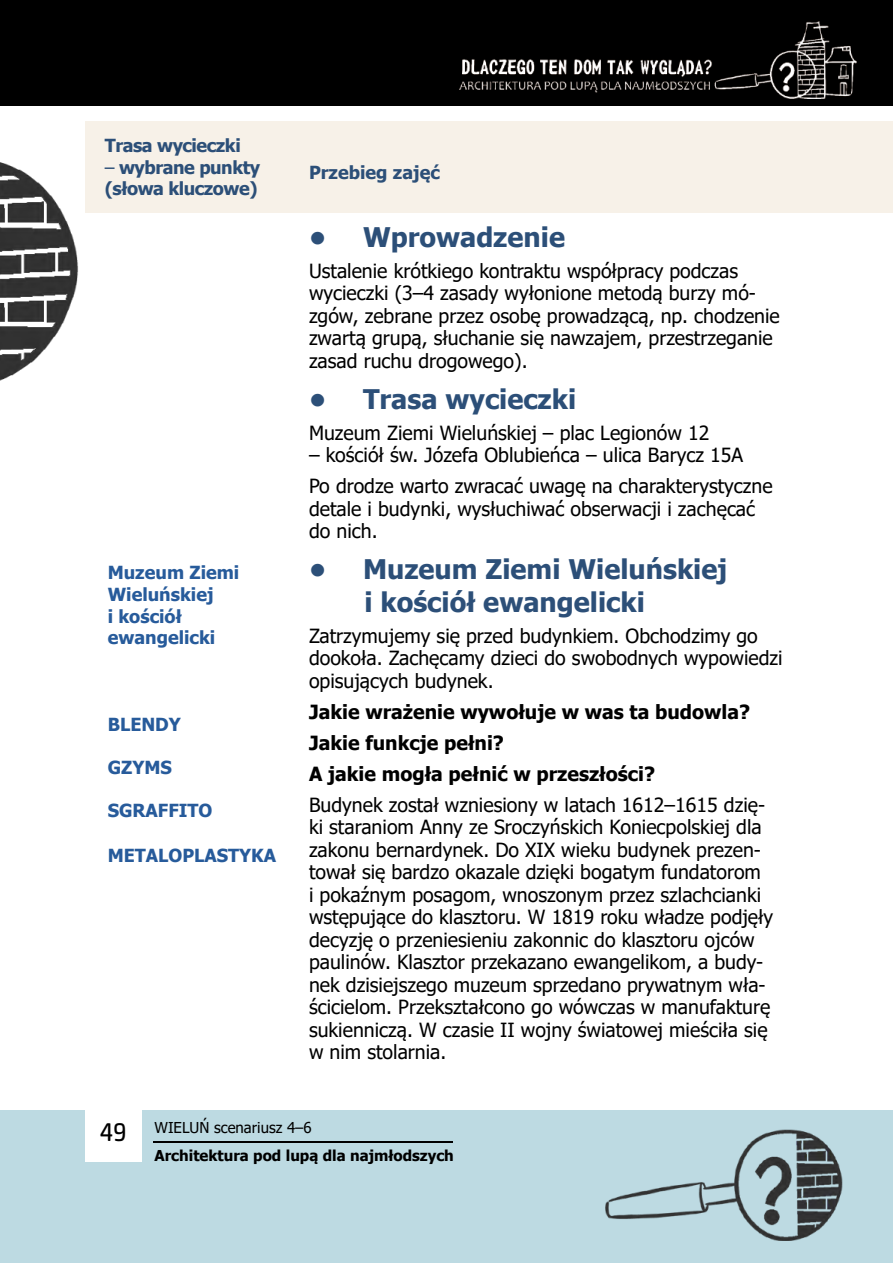
<style>
.page{position:relative;width:893px;height:1263px;background:#fff}
.page>*{position:absolute;margin:0;border:0;box-sizing:border-box;transform-origin:0 0}
.t1{font:28.95px "Neuron";color:#000}
.nagłówki{font:700 27px/32.4px "Tahoma";color:#2c4f78}
.normal_tekst{font:19.5px/22.5px "Tahoma";color:#000}
.normal_tekst-2{font:700 19.5px "Tahoma";color:#000}
.t2{font:700 18px/21.6px "Tahoma";color:#275b9b}
.podtytuł_z_nazwa{font:700 18px/21.6px "Tahoma";letter-spacing:-.025em;color:#2c4f78}
.podtytuł_z_nazwa-2{font:700 18px "Tahoma";color:#2c4f78}
.t3{font:700 15px "Tahoma";color:#000}
.t4{font:15px "Tahoma";color:#000}
.s1{font-weight:400}
</style>
<div class="page">
<div style="left:0;top:1110px;width:893px;height:153px;background:#bddae2"></div>
<div style="left:0;top:0;width:893px;height:106px;background:#000"></div>
<div style="left:85px;top:1100px;width:57px;height:62px;background:#fff"></div>
<hr style="left:153px;top:1141px;width:300px;height:2px;background:#000">
<img style="left:460px;top:22px;width:396px;height:76px">
<img style="left:0;top:162px;width:79px;height:219px">
<img style="left:605px;top:1129px;width:238px;height:111px">
<div style="left:85px;top:121px;width:808px;height:92px;background:#f7f1e8"></div>
<h1 class="podtytuł_z_nazwa" style="left:105px;top:136px;width:137px">Trasa wycieczki</h1>
<h1 class="podtytuł_z_nazwa" style="left:105px;top:157px;width:157px"><span class="s1">–</span> wybrane punkty (słowa kluczowe)</h1>
<h1 class="t2" style="left:108px;top:563px;width:133px">Muzeum Ziemi<br>Wieluńskiej<br>i kościół ewangelicki</h1>
<h1 class="t2" style="left:108px;top:714px;width:75px">BLENDY</h1>
<h1 class="t2" style="left:108px;top:757px;width:66px">GZYMS</h1>
<h1 class="t2" style="left:108px;top:800px;width:106px">SGRAFFITO</h1>
<h1 class="t2" style="left:108px;top:845px;width:170px">METALOPLASTYKA</h1>
<h1 class="podtytuł_z_nazwa-2" style="left:309px;top:160px;width:132px">Przebieg zajęć</h1>
<h1 class="nagłówki" style="left:309px;top:222px;width:258px">• Wprowadzenie</h1>
<h1 class="normal_tekst" style="left:309px;top:261px;width:472px">Ustalenie krótkiego kontraktu współpracy podczas wycieczki (3–4 zasady wyłonione metodą burzy mó&shy;zgów, zebrane przez osobę prowadzącą, np. chodzenie zwartą grupą, słuchanie się nawzajem, przestrzeganie zasad ruchu drogowego).</h1>
<h1 class="nagłówki" style="left:309px;top:384px;width:269px">• Trasa wycieczki</h1>
<h1 class="normal_tekst" style="left:309px;top:423px;width:402px">Muzeum Ziemi Wieluńskiej – plac Legionów 12</h1>
<h1 class="normal_tekst" style="left:309px;top:445px;width:436px">– kościół św. Józefa Oblubieńca – ulica Barycz 15A</h1>
<h1 class="normal_tekst" style="left:309px;top:476px;width:465px">Po drodze warto zwracać uwagę na charakterystyczne detale i budynki, wysłuchiwać obserwacji i zachęcać do nich.</h1>
<h1 class="nagłówki" style="left:364px;top:554px;width:364px;text-indent:-55px">• Muzeum Ziemi Wieluńskiej i kościół ewangelicki</h1>
<h1 class="normal_tekst" style="left:309px;top:625px;width:475px">Zatrzymujemy się przed budynkiem. Obchodzimy go dookoła. Zachęcamy dzieci do swobodnych wypowiedzi opisujących budynek.</h1>
<h1 class="normal_tekst-2" style="left:309px;top:698px;width:443px">Jakie wrażenie wywołuje w was ta budowla?</h1>
<h1 class="normal_tekst-2" style="left:309px;top:729px;width:196px">Jakie funkcje pełni?</h1>
<h1 class="normal_tekst-2" style="left:309px;top:760px;width:348px">A jakie mogła pełnić w przeszłości?</h1>
<h1 class="normal_tekst" style="left:309px;top:794px;width:466px">Budynek został wzniesiony w latach 1612–1615 dzię&shy;ki staraniom Anny ze Sroczyńskich Koniecpolskiej dla zakonu bernardynek. Do XIX wieku budynek prezen&shy;tował się bardzo okazale dzięki bogatym fundatorom<br>i pokaźnym posagom, wnoszonym przez szlachcianki wstępujące do klasztoru. W 1819 roku władze podjęły decyzję o przeniesieniu zakonnic do klasztoru ojców paulinów. Klasztor przekazano ewangelikom, a budy&shy;nek dzisiejszego muzeum sprzedano prywatnym wła&shy;ścicielom. Przekształcono go wówczas w manufakturę sukienniczą. W czasie II wojny światowej mieściła się w nim stolarnia.</h1>
<h1 class="t1" style="left:100px;top:1116px;width:28px">49</h1>
<p class="t4" style="left:155px;top:1117px;width:159px">WIELUŃ scenariusz 4–6</p>
<p class="t3" style="left:155px;top:1145px;width:301px">Architektura pod lupą dla najmłodszych</p>
</div>
